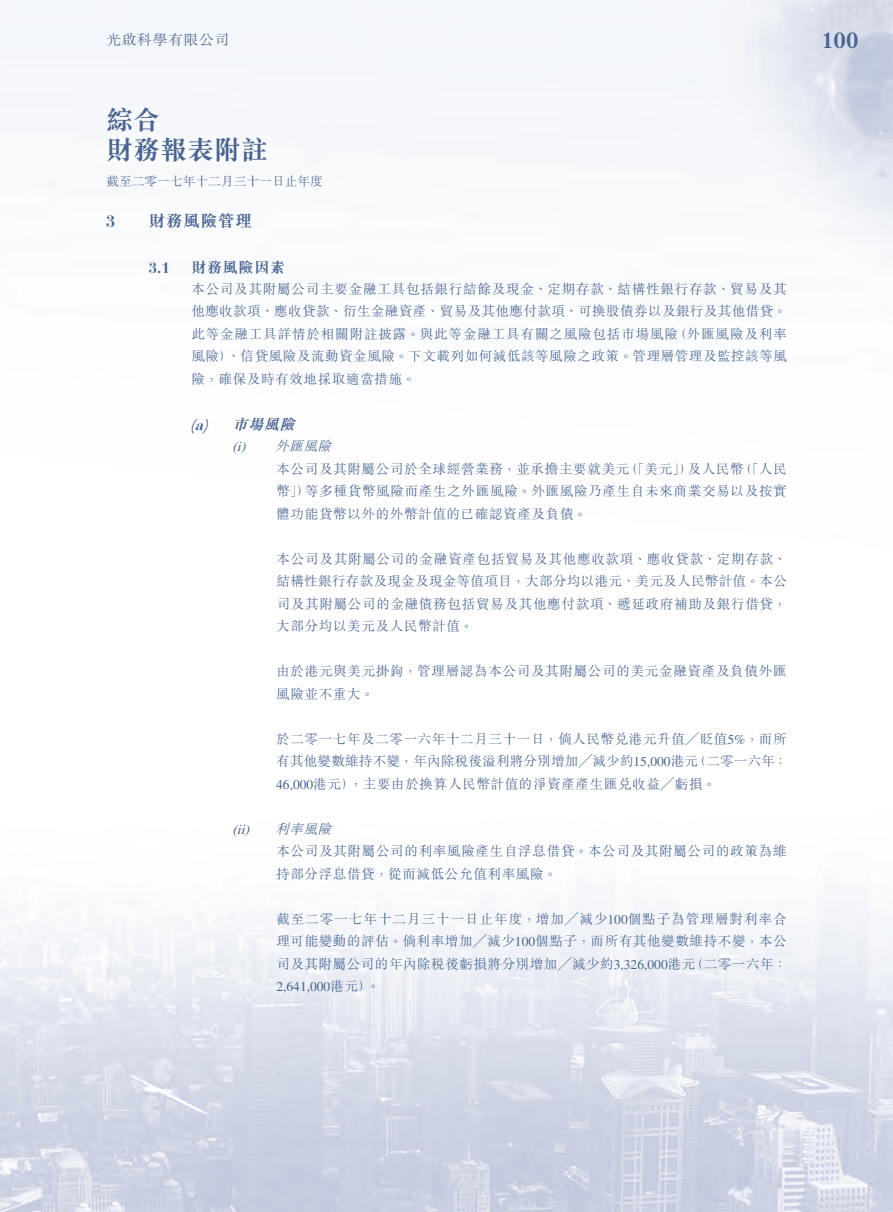
<style>
.page{position:relative;width:893px;height:1212px;background:#fff}
.page>*{position:absolute;margin:0;border:0;box-sizing:border-box;transform-origin:0 0}
.t1{font:700 27px/30px "M Sung HK";color:#476392}
.t2{font:600 22.5px "Times LT Std";color:#476392;scale:1.05 1}
.t3{font:700 16.5px "M Sung HK";letter-spacing:.05em;color:#476392}
.t4{font:700 16.5px "Bauer Bodoni Std";color:#476392}
.t5{font:700 15px "M Sung HK";letter-spacing:.05em;color:#476392}
.t6{font:italic 700 15px "M Sung HK";color:#476392}
.t7{font:700 15px "Bauer Bodoni Std";color:#476392}
.t8{font:italic 700 15px "Bauer Bodoni Std";color:#476392}
.t9{font:300 14.25px "M Sung HK";letter-spacing:.035em;color:#476392;scale:1.05 1}
.t10{font:300 13.5px/22.5px "M Sung HK";letter-spacing:.05em;color:#476392}
.t11{font:300 13.5px/22.5px "M Sung HK";letter-spacing:.02em;color:#476392}
.t12{font:13.5px "Times LT Std";color:#476392}
.t13{font:italic 300 13.5px "M Sung HK";color:#476392}
.t14{font:italic 13.5px "Times LT Std";color:#476392}
.t15{font:300 12.75px "M Sung HK";color:#476392}
.s1{font-family:"Times LT Std";font-weight:400}
.s2{font-family:"M Sung HK";font-weight:300}
</style>
<div class="page">
<img style="left:0;top:0;width:893px;height:1212px">
<p class="t9" style="left:106px;top:30px;width:119px">光啟科學有限公司</p>
<h1 class="t1" style="left:106px;top:104px;width:163px">綜合<br>財務報表附註</h1>
<p class="t15" style="left:106px;top:173px;width:218px">截至二零一七年十二月三十一日止年度</p>
<p class="t3" style="left:149px;top:210px;width:105px">財務風險管理</p>
<p class="t4" style="left:106px;top:212px;width:11px">3</p>
<p class="t7" style="left:149px;top:258px;width:22px">3.1</p>
<p class="t5" style="left:191px;top:257px;width:95px">財務風險因素</p>
<p class="t10" style="left:191px;top:277px;width:597px;text-align:right">本公司及其附屬公司主要金融工具包括銀行結餘及現金、定期存款、結構性銀行存款、貿易及其他應收款項、應收貸款、衍生金融資產、貿易及其他應付款項、可換股債券以及銀行及其他借貸。（外匯風險及利率</p>
<p class="t10" style="left:191px;top:322px;width:597px">此等金融工具詳情於相關附註披露。與此等金融工具有關之風險包括市場風險<br>風險）、信貸風險及流動資金風險。下文載列如何減低該等風險之政策。管理層管理及監控該等風險，確保及時有效地採取適當措施。</p>
<p class="t6" style="left:232px;top:414px;width:69px">市場風險</p>
<p class="t8" style="left:190px;top:416px;width:20px">a(</p>
<p class="t8" style="left:203px;top:416px;width:11px">)</p>
<p class="t14" style="left:232px;top:439px;width:14px">i(</p>
<p class="t14" style="left:241px;top:439px;width:10px">)</p>
<p class="t14" style="left:237px;top:822px;width:13px">ii</p>
<p class="t14" style="left:232px;top:822px;width:22px">( )</p>
<p class="t13" style="left:275px;top:437px;width:62px">外匯風險</p>
<p class="t10" style="left:688px;top:457px;width:58px">及人民幣</p>
<p class="t10" style="left:305px;top:457px;width:483px;text-indent:-29px">本公司及其附屬公司於全球經營業務，並承擔主要就美元<br>等多種貨幣風險而產生之外匯風險。外匯風險乃產生自未來商業交易以及按實</p>
<p class="t10" style="left:624px;top:457px;width:70px">（「美元」）</p>
<p class="t10" style="left:739px;top:457px;width:49px">（「人民</p>
<p class="t10" style="left:276px;top:479px;width:312px">幣」）<br>體功能貨幣以外的外幣計值的已確認資產及負債。</p>
<p class="t10" style="left:276px;top:547px;width:512px;text-align:justify">本公司及其附屬公司的金融資產包括貿易及其他應收款項、應收貸款、定期存款、結構性銀行存款及現金及現金等值項目，大部分均以港元、美元及人民幣計值。本公司及其附屬公司的金融債務包括貿易及其他應付款項、遞延政府補助及銀行借貸，大部分均以美元及人民幣計值。</p>
<p class="t10" style="left:276px;top:659px;width:512px">由於港元與美元掛鉤，管理層認為本公司及其附屬公司的美元金融資產及負債外匯風險並不重大。</p>
<p class="t10" style="left:276px;top:727px;width:513px;text-align:right">於二零一七年及二零一六年十二月三十一日，倘人民幣兌港元升值╱貶值<span class="s1">5%</span>，而所（二零一六年：</p>
<p class="t11" style="left:349px;top:749px;width:368px;text-indent:-73px">有其他變數維持不變，年內除稅後溢利將分別增加╱減少約<span class="s1">15,000</span>港元<br>，主要由於換算人民幣計值的淨資產產生匯兌收益╱虧損。</p>
<p class="t12" style="left:276px;top:777px;width:80px">46,000<span class="s2">港元）</span></p>
<p class="t13" style="left:275px;top:819px;width:62px">利率風險</p>
<p class="t10" style="left:276px;top:839px;width:512px">本公司及其附屬公司的利率風險產生自浮息借貸。本公司及其附屬公司的政策為維持部分浮息借貸，從而減低公允值利率風險。</p>
<p class="t10" style="left:276px;top:907px;width:512px;text-align:right">截至二零一七年十二月三十一日止年度，增加╱減少<span class="s1">100</span>個點子為管理層對利率合理可能變動的評估。倘利率增加╱減少<span class="s1">100</span>個點子，而所有其他變數維持不變，本公（二零一六年：</p>
<p class="t10" style="left:366px;top:952px;width:330px;text-indent:-90px">司及其附屬公司的年內除稅後虧損將分別增加╱減少約<span class="s1">3,326,000</span>港元。</p>
<p class="t12" style="left:276px;top:979px;width:97px">2,641,000<span class="s2">港元(</span></p>
<h2 class="t2" style="left:821px;top:27px;width:36px">100</h2>
</div>
